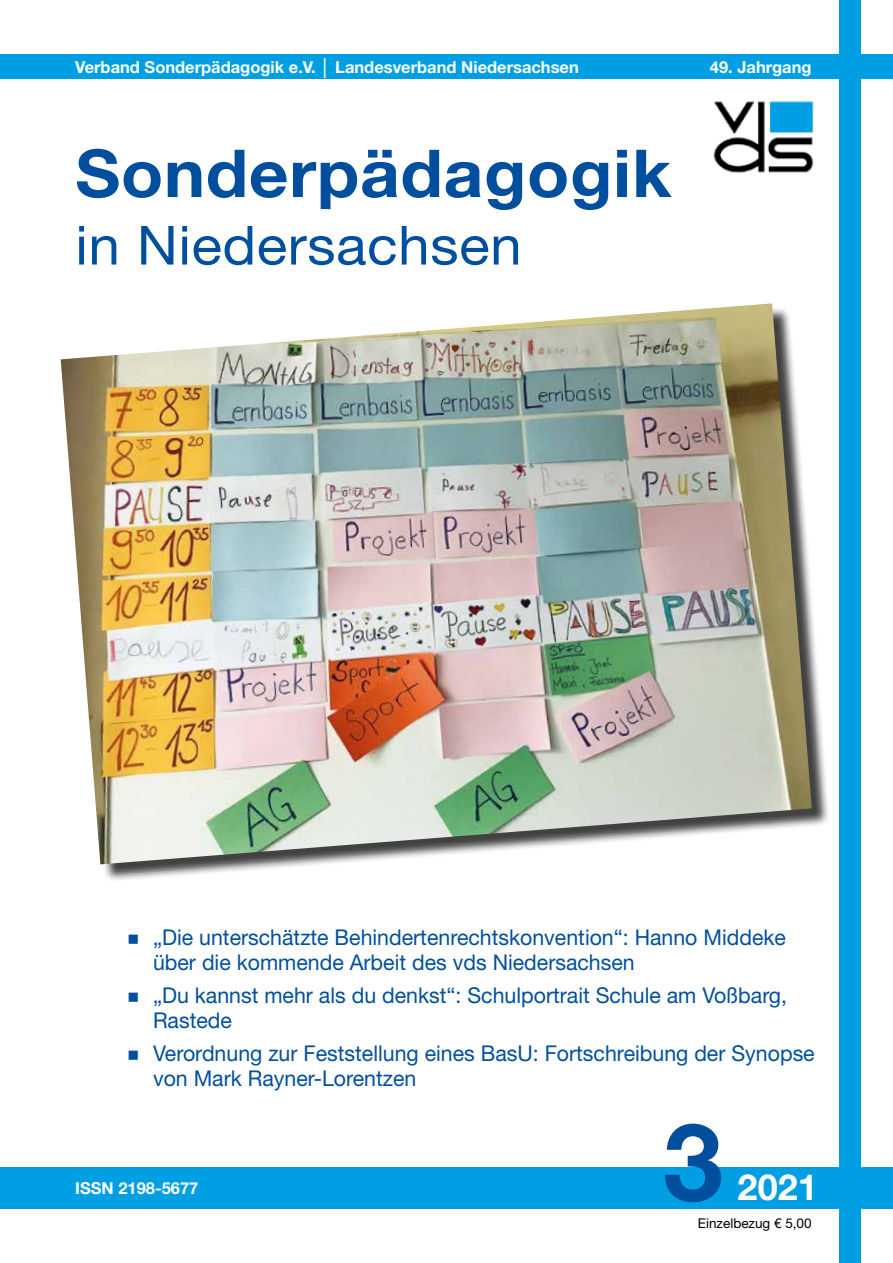
<style>
.page{position:relative;width:893px;height:1263px;background:#fff}
.page>*{position:absolute;margin:0;border:0;box-sizing:border-box;transform-origin:0 0}
.t1{font:700 108px "Helvetica Neue LT Std";color:#004f9f}
.t2{font:700 66.15px "Helvetica Neue LT Std";letter-spacing:.01em;color:#004f9f;scale:1.05 1}
.t3{font:54px "Helvetica Neue LT Std";letter-spacing:.01em;color:#004f9f;scale:1.05 1}
.t4{font:700 36px "Helvetica Neue LT Std";color:#fff}
.t5{font:21.75px/24.8px "Helvetica Neue LT Std";color:#004f9f}
.t6{font:700 16.5px "Helvetica Neue LT Std";color:#fff}
.t7{font:13.5px "Helvetica Neue LT Std";color:#000}
.s1{font-family:"Arial";font-weight:400}
</style>
<div class="page">
<div style="left:0;top:55px;width:893px;height:24px;background:#009fe3"></div>
<div style="left:0;top:1167px;width:893px;height:41px;background:#009fe3"></div>
<img style="left:713px;top:101px;width:101px;height:72px">
<div style="left:839px;top:0;width:21px;height:1263px;background:#009fe3"></div>
<div style="left:63px;top:306px;width:767px;height:576px;background:#000;opacity:.75"></div>
<img style="left:61px;top:303px;width:751px;height:561px">
<p class="t6" style="left:75px;top:57px;width:505px">Verband Sonderpädagogik e.V. <span class="s1">│</span> Landesverband Niedersachsen</p>
<p class="t6" style="left:710px;top:57px;width:103px">49. Jahrgang</p>
<h2 class="t2" style="left:75px;top:133px;width:569px">Sonderpädagogik</h2>
<h3 class="t3" style="left:75px;top:213px;width:427px">in Niedersachsen</h3>
<p class="t5" style="left:153px;top:924px;width:634px;text-indent:-26px">■ „Die unterschätzte Behindertenrechtskonvention“: Hanno Middeke über die kommende Arbeit des vds Niedersachsen</p>
<p class="t5" style="left:153px;top:982px;width:635px;text-indent:-26px">■ „Du kannst mehr als du denkst“: Schulportrait Schule am Voßbarg,<br>Rastede</p>
<p class="t5" style="left:153px;top:1040px;width:663px;text-indent:-26px">■ Verordnung zur Feststellung eines BasU: Fortschreibung der Synopse von Mark Rayner-Lorentzen</p>
<p class="t6" style="left:75px;top:1177px;width:125px">ISSN 2198-5677</p>
<h1 class="t1" style="left:663px;top:1095px;width:62px">3</h1>
<h3 class="t4" style="left:738px;top:1164px;width:82px">2021</h3>
<p class="t7" style="left:698px;top:1215px;width:115px">Einzelbezug € 5,00</p>
</div>
